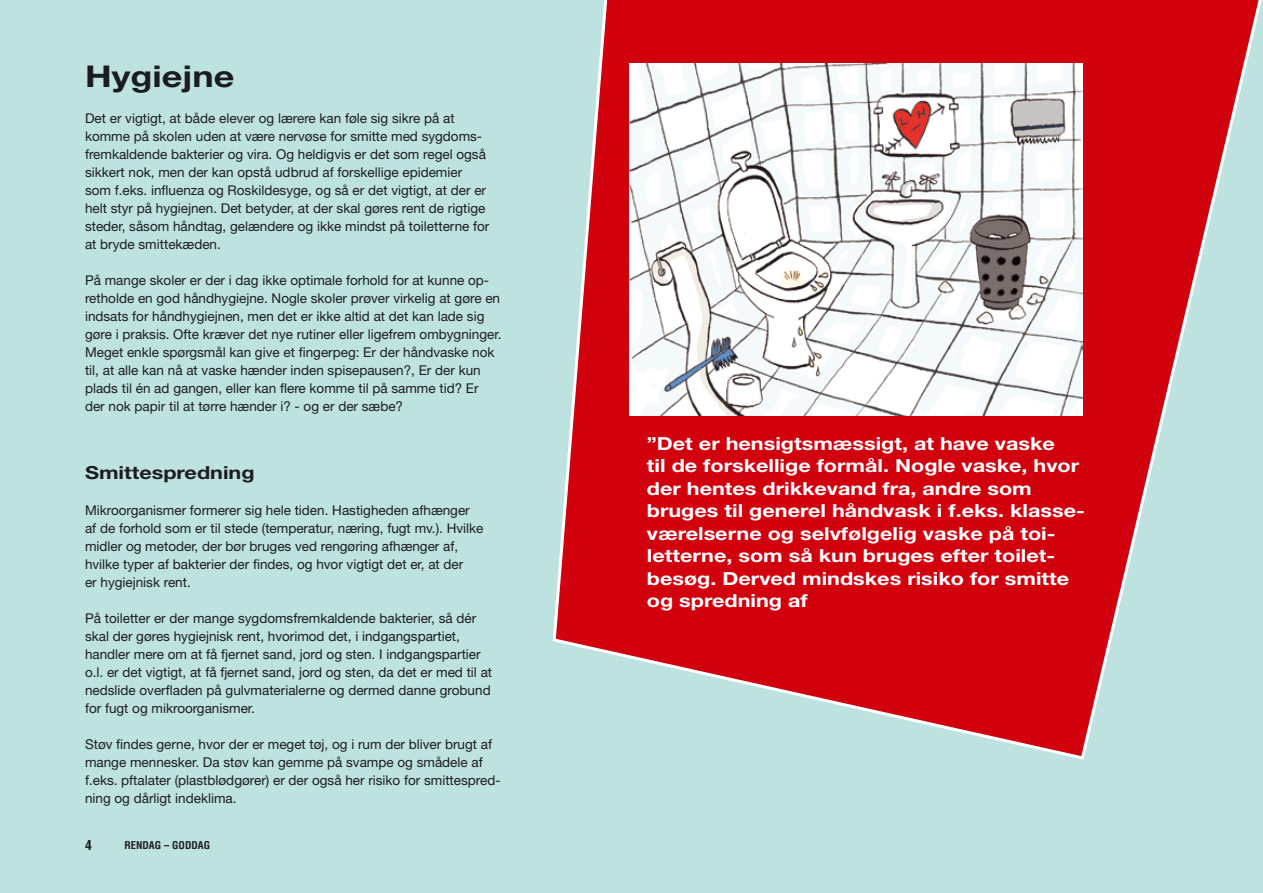
<style>
.page{position:relative;width:1263px;height:893px;background:#bde2df}
.page>*{position:absolute;margin:0;border:0;box-sizing:border-box;transform-origin:0 0}
.t1{font:700 30px "Helvetica Neue";color:#1b1c20;scale:1.2 1}
.t2{font:700 18px/22.5px "Helvetica Neue";color:#fff;scale:1.2 1}
.t3{font:700 18px "Helvetica Neue";color:#1b1c20;scale:1.2 1}
.t4{font:13.5px/18px "Helvetica Neue";color:#1b1c20}
.t5{font:700 condensed 13.5px "Helvetica";color:#1b1c20}
.t6{font:700 condensed 10.5px "Helvetica";color:#1b1c20}
</style>
<div class="page">
<svg style="left:551px;top:0;width:712px;height:761px"></svg>
<img style="left:629px;top:64px;width:453px;height:352px">
<h1 class="t1" style="left:85px;top:58px;width:126px">Hygiejne</h1>
<p class="t4" style="left:85px;top:109px;width:406px">Det er vigtigt, at både elever og lærere kan føle sig sikre på at komme på skolen uden at være nervøse for smitte med sygdoms&shy;fremkaldende bakterier og vira. Og heldigvis er det som regel også sikkert nok, men der kan opstå udbrud af forskellige epidemier som f.eks. influenza og Roskildesyge, og så er det vigtigt, at der er helt styr på hygiejnen. Det betyder, at der skal gøres rent de rigtige steder, såsom håndtag, gelændere og ikke mindst på toiletterne for at bryde smittekæden.</p>
<p class="t4" style="left:85px;top:271px;width:418px">På mange skoler er der i dag ikke optimale forhold for at kunne op&shy;retholde en god håndhygiejne. Nogle skoler prøver virkelig at gøre en indsats for håndhygiejnen, men det er ikke altid at det kan lade sig gøre i praksis. Ofte kræver det nye rutiner eller ligefrem ombygninger.<br>Meget enkle spørgsmål kan give et fingerpeg: Er der håndvaske nok til, at alle kan nå at vaske hænder inden spisepausen?, Er der kun plads til én ad gangen, eller kan flere komme til på samme tid? Er der nok papir til at tørre hænder i? - og er der sæbe?</p>
<h2 class="t3" style="left:85px;top:461px;width:143px">Smittespredning</h2>
<p class="t4" style="left:85px;top:501px;width:400px">Mikroorganismer formerer sig hele tiden. Hastigheden afhænger af de forhold som er til stede (temperatur, næring, fugt mv.). Hvilke midler og metoder, der bør bruges ved rengøring afhænger af, hvilke typer af bakterier der findes, og hvor vigtigt det er, at der<br>er hygiejnisk rent.</p>
<p class="t4" style="left:85px;top:609px;width:409px">På toiletter er der mange sygdomsfremkaldende bakterier, så dér skal der gøres hygiejnisk rent, hvorimod det, i indgangspartiet, handler mere om at få fjernet sand, jord og sten. I indgangspartier o.l. er det vigtigt, at få fjernet sand, jord og sten, da det er med til at nedslide overfladen på gulvmaterialerne og dermed danne grobund for fugt og mikroorganismer.</p>
<p class="t4" style="left:85px;top:735px;width:417px">Støv findes gerne, hvor der er meget tøj, og i rum der bliver brugt af mange mennesker. Da støv kan gemme på svampe og smådele af f.eks. pftalater (plastblødgører) er der også her risiko for smittespred&shy;ning og dårligt indeklima.</p>
<p class="t5" style="left:85px;top:837px;width:8px">4</p>
<p class="t6" style="left:124px;top:839px;width:87px">RENDAG – GODDAG</p>
<p class="t2" style="left:647px;top:432px;width:366px">”Det er hensigtsmæssigt, at have vaske<br>til de forskellige formål. Nogle vaske, hvor der hentes drikkevand fra, andre som bruges til generel håndvask i f.eks. klasse&shy;værelserne og selvfølgelig vaske på toi&shy;letterne, som så kun bruges efter toilet&shy;besøg. Derved mindskes risiko for smitte og spredning af</p>
</div>
